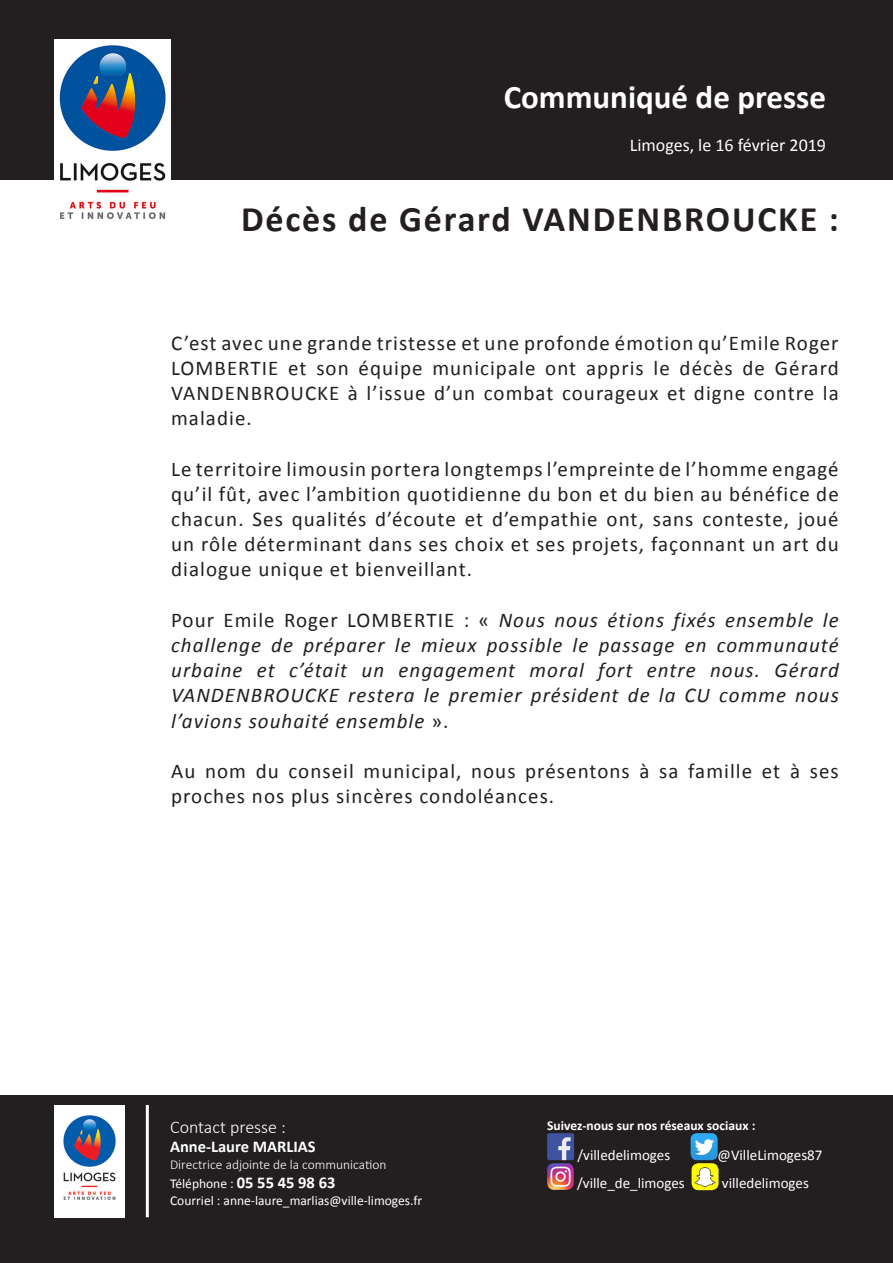
<style>
.page{position:relative;width:893px;height:1263px;background:#fff}
.page>*{position:absolute;margin:0;border:0;box-sizing:border-box;transform-origin:0 0}
.t1{font:700 36px "Calibri";letter-spacing:.05em;color:#231f20}
.t2{font:700 33px "Calibri";color:#fff}
.t3{font:21px/25.2px "Calibri";letter-spacing:.05em;color:#231f20;text-align:justify}
.t4{font:italic 21px/25.2px "Calibri";letter-spacing:.05em;color:#231f20;text-align:justify}
.t5{font:18px "Calibri";color:#fff}
.t6{font:300 18px "Calibri";color:#fff}
.t7{font:700 16.5px "Calibri";color:#fff}
.t8{font:15px "Calibri";color:#fff}
.t9{font:13.5px "Calibri";color:#fff}
.t10{font:300 13.5px "Calibri";color:#fff}
.t11{font:700 13.5px "Calibri";color:#fff}
.s1{font-style:normal}
.s2{font-weight:700;font-size:16.5px}
</style>
<div class="page">
<div style="left:0;top:1095px;width:893px;height:168px;background:#231f20"></div>
<img style="left:547px;top:1133px;width:27px;height:27px">
<img style="left:691px;top:1133px;width:27px;height:27px">
<img style="left:547px;top:1163px;width:27px;height:27px">
<img style="left:692px;top:1163px;width:27px;height:27px">
<hr style="left:146px;top:1105px;width:3px;height:112px;background:#fff">
<div style="left:54px;top:1105px;width:70px;height:112px;background:#fff"></div>
<img style="left:63px;top:1115px;width:53px;height:85px">
<div style="left:0;top:0;width:893px;height:179px;background:#231f20"></div>
<img style="left:54px;top:39px;width:116px;height:181px">
<p class="t2" style="left:504px;top:74px;width:324px">Communiqué de presse</p>
<p class="t5" style="left:639px;top:133px;width:189px">Limoges, le 1<sup>er</sup> mars 2018.</p>
<p class="t5" style="left:630px;top:133px;width:198px">Limoges, le 16 février 2019</p>
<p class="t1" style="left:241px;top:194px;width:599px">Décès de Gérard VANDENBROUCKE :</p>
<p class="t3" style="left:171px;top:329px;width:669px">C’est avec une grande tristesse et une profonde émotion qu’Emile Roger LOMBERTIE et son équipe municipale ont appris le décès de Gérard VANDENBROUCKE à l’issue d’un combat courageux et digne contre la maladie.</p>
<p class="t3" style="left:171px;top:455px;width:669px">Le territoire limousin portera longtemps l’empreinte de l’homme engagé qu’il fût, avec l’ambition quotidienne du bon et du bien au bénéfice de chacun. Ses qualités d’écoute et d’empathie ont, sans conteste, joué un rôle déterminant dans ses choix et ses projets, façonnant un art du dialogue unique et bienveillant.</p>
<p class="t4" style="left:171px;top:606px;width:669px"><span class="s1">Pour Emile Roger LOMBERTIE : «</span> Nous nous étions fixés ensemble le challenge de préparer le mieux possible le passage en communauté urbaine et c’était un engagement moral fort entre nous. Gérard VANDENBROUCKE restera le premier président de la CU comme nous l’avions souhaité ensemble <span class="s1">».</span></p>
<p class="t3" style="left:171px;top:758px;width:669px">Au nom du conseil municipal, nous présentons à sa famille et à ses proches nos plus sincères condoléances.</p>
<p class="t6" style="left:170px;top:1115px;width:117px">Contact presse :</p>
<p class="t7" style="left:170px;top:1135px;width:147px">Anne-Laure MARLIAS</p>
<p class="t10" style="left:170px;top:1156px;width:218px">Directrice adjointe de la communication</p>
<p class="t9" style="left:170px;top:1174px;width:167px">Téléphone : <span class="s2">05 55 45 98 63</span></p>
<p class="t9" style="left:170px;top:1191px;width:254px">Courriel : anne-laure_marlias@ville-limoges.fr</p>
<p class="t11" style="left:547px;top:1116px;width:210px">Suivez-nous sur nos réseaux sociaux :</p>
<p class="t8" style="left:577px;top:1145px;width:94px">/villedelimoges</p>
<p class="t8" style="left:718px;top:1145px;width:106px">@VilleLimoges87</p>
<p class="t8" style="left:577px;top:1173px;width:109px">/ville_de_limoges</p>
<p class="t8" style="left:722px;top:1173px;width:88px">villedelimoges</p>
</div>
